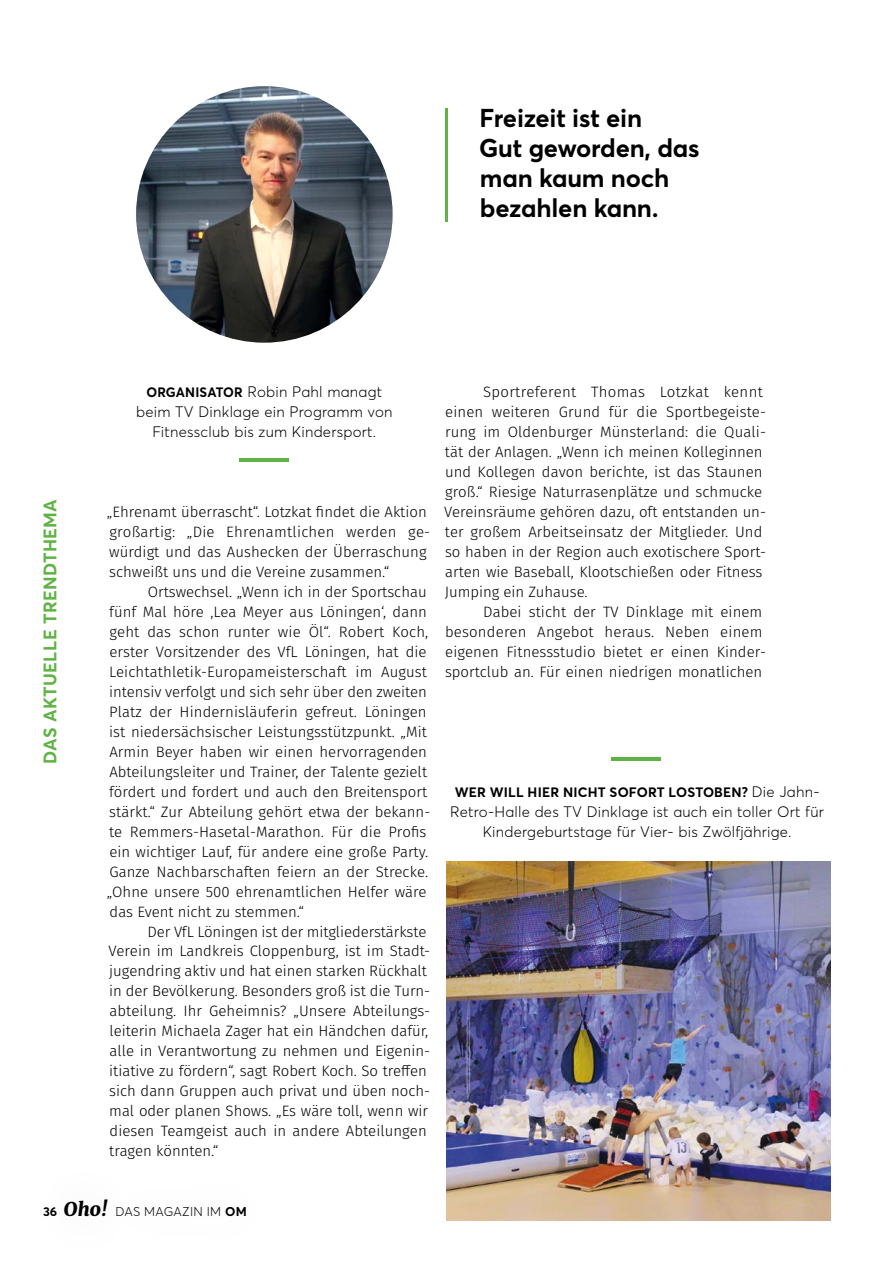
<style>
.page{position:relative;width:893px;height:1263px;background:#fff}
.page>*{position:absolute;margin:0;border:0;box-sizing:border-box;transform-origin:0 0}
.t1{font:700 25.5px/30px "Averta";letter-spacing:-.005em;color:#000}
.t2{font:700 18px "Averta";letter-spacing:.02em;color:#5fb345}
.t3{font:300 15px/20px "Fira Sans";color:#000}
.t4{font:300 15px/20px "Averta";letter-spacing:.015em;color:#000;text-align:center}
.t5{font:700 13.5px "Averta";letter-spacing:.015em;color:#000}
.t6{font:300 12.6px "Averta";letter-spacing:.015em;color:#000}
.s1{font-weight:700;font-size:13.5px}
.s2{font-weight:300;font-size:15px}
.s3{font-weight:700}
.s4{font-family:"Merriweather";font-weight:900;font-style:italic;font-size:19.2px}
</style>
<div class="page">
<hr style="left:445px;top:108px;width:3px;height:114px;background:#5fb345">
<hr style="left:611px;top:757px;width:49px;height:4px;background:#5fb345">
<img style="left:446px;top:861px;width:384px;height:359px">
<img style="left:136px;top:86px;width:257px;height:257px;border-radius:128px">
<hr style="left:239px;top:458px;width:50px;height:4px;background:#5fb345">
<h1 class="t1" style="left:479px;top:102px;width:222px">Freizeit ist ein<br>Gut geworden, das man kaum noch bezahlen kann.</h1>
<p class="t4" style="left:136px;top:382px;width:258px"><span class="s1">ORGANISATOR</span> Robin Pahl managt beim TV Dinklage ein Programm von<br>Fitnessclub bis zum Kindersport.</p>
<p class="t2" style="left:39px;top:764px;width:266px;rotate:-90deg">DAS AKTUELLE TRENDTHEMA</p>
<p class="t3" style="left:107px;top:502px;width:325px">„Ehrenamt überrascht“. Lotzkat findet die Aktion großartig: „Die Ehrenamtlichen werden ge&shy;würdigt und das Aushecken der Überraschung schweißt uns und die Vereine zusammen.“</p>
<p class="t3" style="left:107px;top:582px;width:325px;text-indent:41px">Ortswechsel. „Wenn ich in der Sportschau fünf Mal höre ,Lea Meyer aus Löningen‘, dann geht das schon runter wie Öl“. Robert Koch, erster Vorsitzender des VfL Löningen, hat die Leichtathletik-Europameisterschaft im August intensiv verfolgt und sich sehr über den zweiten Platz der Hindernisläuferin gefreut. Löningen ist niedersächsischer Leistungsstützpunkt. „Mit Armin Beyer haben wir einen hervorragenden Abteilungsleiter und Trainer, der Talente gezielt fördert und fordert und auch den Breitensport stärkt.“ Zur Abteilung gehört etwa der bekann&shy;te Remmers-Hasetal-Marathon. Für die Profis ein wichtiger Lauf, für andere eine große Party.<br>Ganze Nachbarschaften feiern an der Strecke. „Ohne unsere 500 ehrenamtlichen Helfer wäre das Event nicht zu stemmen.“</p>
<p class="t3" style="left:109px;top:921px;width:323px;text-indent:39px">Der VfL Löningen ist der mitgliederstärkste Verein im Landkreis Cloppenburg, ist im Stadt&shy;jugendring aktiv und hat einen starken Rückhalt in der Bevölkerung. Besonders groß ist die Turn&shy;abteilung. Ihr Geheimnis? „Unsere Abteilungs&shy;leiterin Michaela Zager hat ein Händchen dafür, alle in Verantwortung zu nehmen und Eigenin&shy;itiative zu fördern“, sagt Robert Koch. So treffen sich dann Gruppen auch privat und üben noch&shy;mal oder planen Shows. „Es wäre toll, wenn wir diesen Teamgeist auch in andere Abteilungen tragen könnten.“</p>
<p class="t3" style="left:444px;top:382px;width:323px;text-indent:39px">Sportreferent Thomas Lotzkat kennt einen weiteren Grund für die Sportbegeiste&shy;rung im Oldenburger Münsterland: die Quali&shy;tät der Anlagen. „Wenn ich meinen Kolleginnen und Kollegen davon berichte, ist das Staunen groß.“ Riesige Naturrasenplätze und schmucke Vereinsräume gehören dazu, oft entstanden un&shy;ter großem Arbeitseinsatz der Mitglieder. Und so haben in der Region auch exotischere Sport&shy;arten wie Baseball, Klootschießen oder Fitness Jumping ein Zuhause.</p>
<p class="t3" style="left:445px;top:602px;width:322px;text-indent:38px">Dabei sticht der TV Dinklage mit einem besonderen Angebot heraus. Neben einem eigenen Fitnessstudio bietet er einen Kinder&shy;sportclub an. Für einen niedrigen monatlichen</p>
<p class="t5" style="left:455px;top:783px;width:366px">WER WILL HIER NICHT SOFORT LOSTOBEN? <span class="s2">Die Jahn-</span></p>
<p class="t4" style="left:450px;top:801px;width:375px">Retro-Halle des TV Dinklage ist auch ein toller Ort für<br>Kindergeburtstage für Vier- bis Zwölfjährige.</p>
<p class="t6" style="left:43px;top:1204px;width:205px"><span class="s3">36</span> <span class="s4">Oho!</span> DAS MAGAZIN IM <span class="s3">OM</span></p>
</div>
